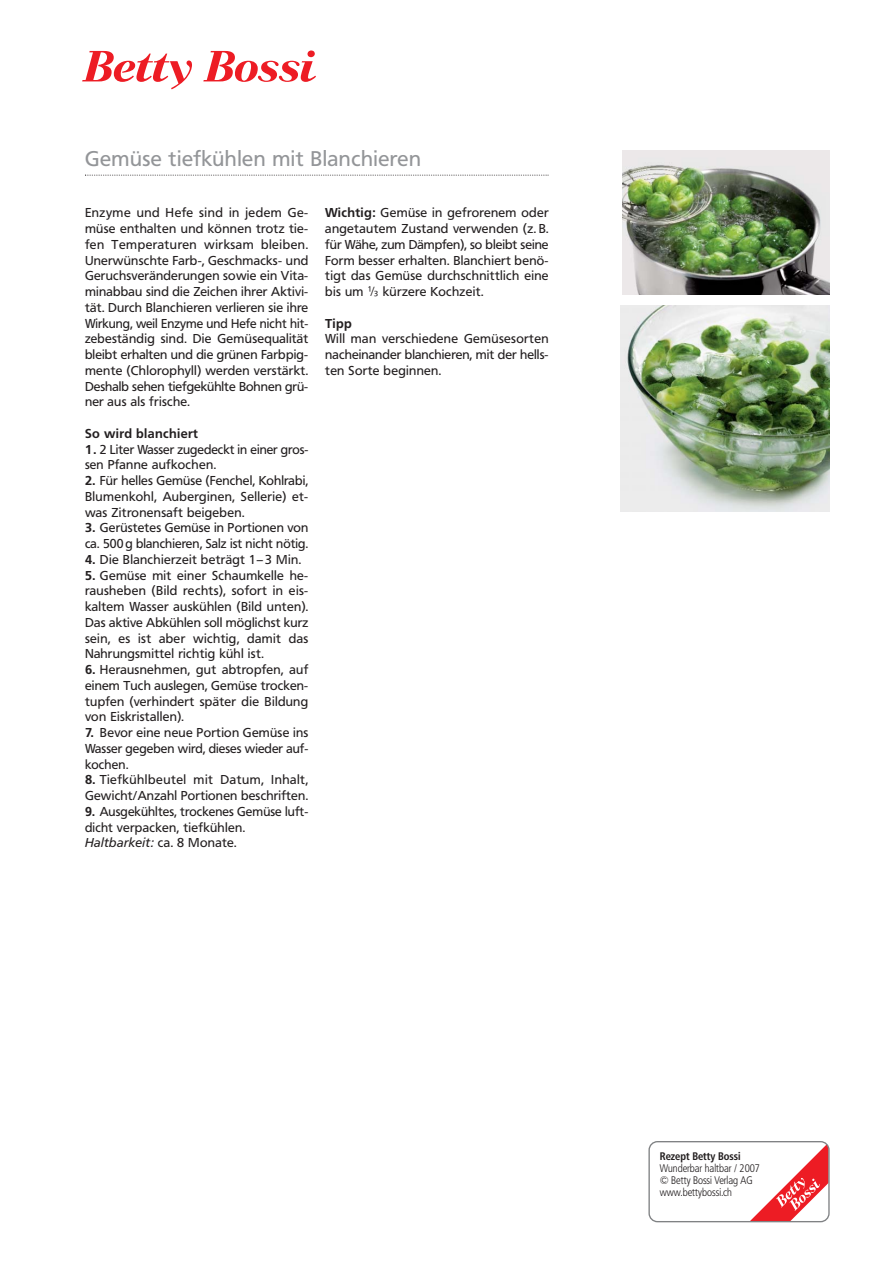
<style>
.page{position:relative;width:893px;height:1263px;background:#fff}
.page>*{position:absolute;margin:0;border:0;box-sizing:border-box;transform-origin:0 0}
.t1{font:21px "Frutiger B Bn";letter-spacing:.025em;color:#939598}
.t2{font:12.75px/15.8px "Frutiger B Bn";letter-spacing:.02em;color:#231f20;text-align:justify}
.t3{font:12.75px/15.8px "Frutiger B Bn";color:#231f20}
.t4{font:700 12.75px "Frutiger B Bn";letter-spacing:.03em;color:#231f20}
.t5{font:10.8px/12px "Frutiger B Bn Con Light";color:#231f20}
.t6{font:10.8px "Frutiger B Bn Con Bold";color:#231f20}
.s1{font-weight:700}
.s2{font-style:italic}
</style>
<div class="page">
<svg style="left:82px;top:51px;width:110px;height:38px"></svg>
<svg style="left:203px;top:50px;width:113px;height:32px"></svg>
<svg style="left:648px;top:1141px;width:182px;height:81px"></svg>
<svg style="left:85px;top:175px;width:464px;height:1px"></svg>
<img style="left:621px;top:305px;width:208px;height:207px">
<img style="left:622px;top:150px;width:207px;height:145px">
<h1 class="t1" style="left:85px;top:148px;width:337px">Gemüse tiefkühlen mit Blanchieren</h1>
<p class="t2" style="left:85px;top:206px;width:225px">Enzyme und Hefe sind in jedem Ge&shy;müse enthalten und können trotz tie&shy;fen Temperaturen wirksam bleiben.<br>Unerwünschte Farb-, Geschmacks- und Geruchsveränderungen sowie ein Vita&shy;minabbau sind die Zeichen ihrer Aktivi&shy;tät. Durch Blanchieren verlieren sie ihre Wirkung, weil Enzyme und Hefe nicht hit&shy;zebeständig sind. Die Gemüsequalität bleibt erhalten und die grünen Farbpig&shy;mente (Chlorophyll) werden verstärkt.<br>Deshalb sehen tiefgekühlte Bohnen grü&shy;ner aus als frische.</p>
<p class="t4" style="left:85px;top:427px;width:114px">So wird blanchiert</p>
<p class="t3" style="left:85px;top:442px;width:225px"><span class="s1">1.</span> 2 Liter Wasser zugedeckt in einer gros&shy;sen Pfanne aufkochen.</p>
<p class="t2" style="left:85px;top:473px;width:225px"><span class="s1">2.</span> Für helles Gemüse (Fenchel, Kohlrabi, Blumenkohl, Auberginen, Sellerie) et&shy;was Zitronensaft beigeben.</p>
<p class="t2" style="left:85px;top:521px;width:225px"><span class="s1">3.</span> Gerüstetes Gemüse in Portionen von ca. 500 g blanchieren, Salz ist nicht nötig.</p>
<p class="t2" style="left:85px;top:552px;width:218px"><span class="s1">4.</span> Die Blanchierzeit beträgt 1–3 Min.</p>
<p class="t2" style="left:85px;top:568px;width:225px"><span class="s1">5.</span> Gemüse mit einer Schaumkelle he&shy;rausheben (Bild rechts), sofort in eis&shy;kaltem Wasser auskühlen (Bild unten).<br>Das aktive Abkühlen soll möglichst kurz sein, es ist aber wichtig, damit das Nahrungsmittel richtig kühl ist.</p>
<p class="t2" style="left:85px;top:662px;width:225px"><span class="s1">6.</span> Herausnehmen, gut abtropfen, auf einem Tuch auslegen, Gemüse trocken&shy;tupfen (verhindert später die Bildung von Eiskristallen).</p>
<p class="t2" style="left:85px;top:725px;width:225px"><span class="s1">7.</span> Bevor eine neue Portion Gemüse ins Wasser gegeben wird, dieses wieder auf&shy;kochen.</p>
<p class="t2" style="left:85px;top:773px;width:225px"><span class="s1">8.</span> Tiefkühlbeutel mit Datum, Inhalt,<br>Gewicht/Anzahl Portionen beschriften.</p>
<p class="t2" style="left:85px;top:804px;width:225px;text-align:left"><span class="s1">9.</span> Ausgekühltes, trockenes Gemüse luft&shy;dicht verpacken, tiefkühlen.<br><span class="s2">Haltbarkeit:</span> ca. 8 Monate.</p>
<p class="t2" style="left:325px;top:206px;width:225px"><span class="s1">Wichtig:</span> Gemüse in gefrorenem oder angetautem Zustand verwenden (z. B. für Wähe, zum Dämpfen), so bleibt seine Form besser erhalten. Blanchiert benö&shy;tigt das Gemüse durchschnittlich eine bis um ¬ kürzere Kochzeit.</p>
<p class="t4" style="left:325px;top:317px;width:28px">Tipp</p>
<p class="t2" style="left:325px;top:332px;width:225px">Will man verschiedene Gemüsesorten nacheinander blanchieren, mit der hells&shy;ten Sorte beginnen.</p>
<p class="t6" style="left:660px;top:1151px;width:82px">Rezept Betty Bossi</p>
<p class="t5" style="left:660px;top:1162px;width:102px">Wunderbar haltbar / 2007 © Betty Bossi Verlag AG www.bettybossi.ch</p>
</div>
